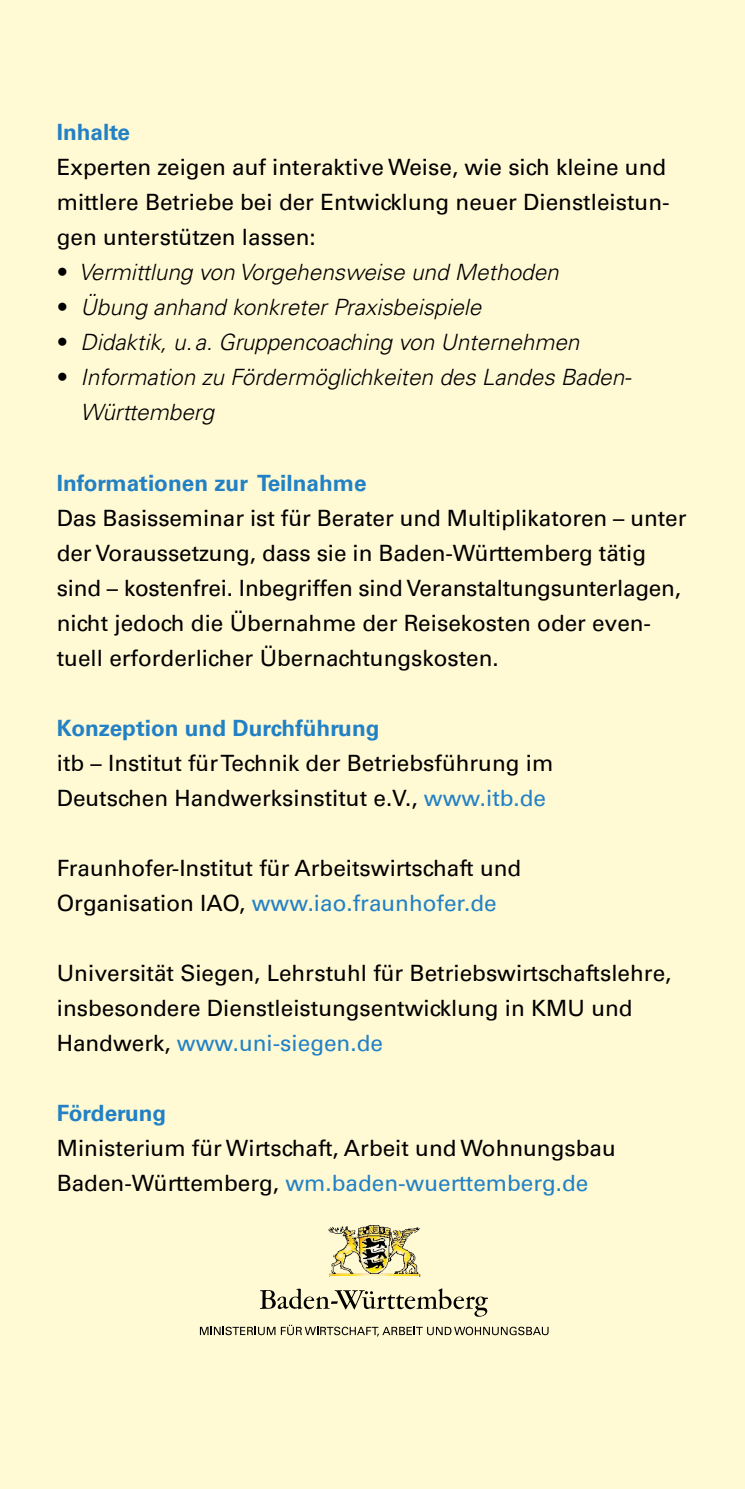
<style>
.page{position:relative;width:745px;height:1489px;background:#fff}
.page>*{position:absolute;margin:0;border:0;box-sizing:border-box;transform-origin:0 0}
.t1{font:22.5px/35px "Univers LT Pro 55 Roman";color:#000}
.t2{font:italic 300 22.5px/35px "Univers LT Pro 45";color:#000}
.t3{font:700 22.5px "Univers LT Pro 65";color:#2281c4}
.s1{color:#2281c4}
</style>
<div class="page">
<div style="left:0;top:0;width:744px;height:1488px;background:#fff9d4"></div>
<img style="left:328px;top:1225px;width:93px;height:50px">
<svg style="left:260px;top:1288px;width:227px;height:28px"></svg>
<svg style="left:200px;top:1326px;width:75px;height:9px"></svg>
<svg style="left:281px;top:1324px;width:267px;height:12px"></svg>
<p class="t3" style="left:57px;top:116px;width:75px">Inhalte</p>
<p class="t1" style="left:57px;top:149px;width:614px">Experten zeigen auf interaktive Weise, wie sich kleine und mittlere Betriebe bei der Entwicklung neuer Dienstleistun&shy;gen unterstützen lassen:</p>
<p class="t2" style="left:57px;top:255px;width:503px">• Vermittlung von Vorgehensweise und Methoden</p>
<p class="t2" style="left:57px;top:290px;width:426px">• Übung anhand konkreter Praxisbeispiele</p>
<p class="t2" style="left:57px;top:325px;width:524px">• Didaktik, u. a. Gruppencoaching von Unternehmen</p>
<p class="t2" style="left:80px;top:360px;width:552px;text-indent:-24px">• Information zu Fördermöglichkeiten des Landes Baden-<br>Württemberg</p>
<p class="t3" style="left:57px;top:466px;width:311px">Informationen zur Teilnahme</p>
<p class="t1" style="left:57px;top:499px;width:630px">Das Basisseminar ist für Berater und Multiplikatoren – unter der Voraussetzung, dass sie in Baden-Württemberg tätig sind – kostenfrei. Inbegriffen sind Veranstaltungsunterlagen, nicht jedoch die Übernahme der Reisekosten oder even&shy;tuell erforderlicher Übernachtungskosten.</p>
<p class="t3" style="left:57px;top:712px;width:324px">Konzeption und Durchführung</p>
<p class="t1" style="left:57px;top:744px;width:498px">itb – Institut für Technik der Betriebsführung im<br>Deutschen Handwerksinstitut e.V., <span class="s1">www.itb.de</span></p>
<p class="t1" style="left:57px;top:849px;width:466px">Fraunhofer-Institut für Arbeitswirtschaft und<br>Organisation IAO, <span class="s1">www.iao.fraunhofer.de</span></p>
<p class="t1" style="left:57px;top:954px;width:615px">Universität Siegen, Lehrstuhl für Betriebswirtschaftslehre, insbesondere Dienstleistungsentwicklung in KMU und<br>Handwerk, <span class="s1">www.uni-siegen.de</span></p>
<p class="t3" style="left:57px;top:1097px;width:111px">Förderung</p>
<p class="t1" style="left:57px;top:1129px;width:560px">Ministerium für Wirtschaft, Arbeit und Wohnungsbau<br>Baden-Württemberg, <span class="s1">wm.baden-wuerttemberg.de</span></p>
</div>
